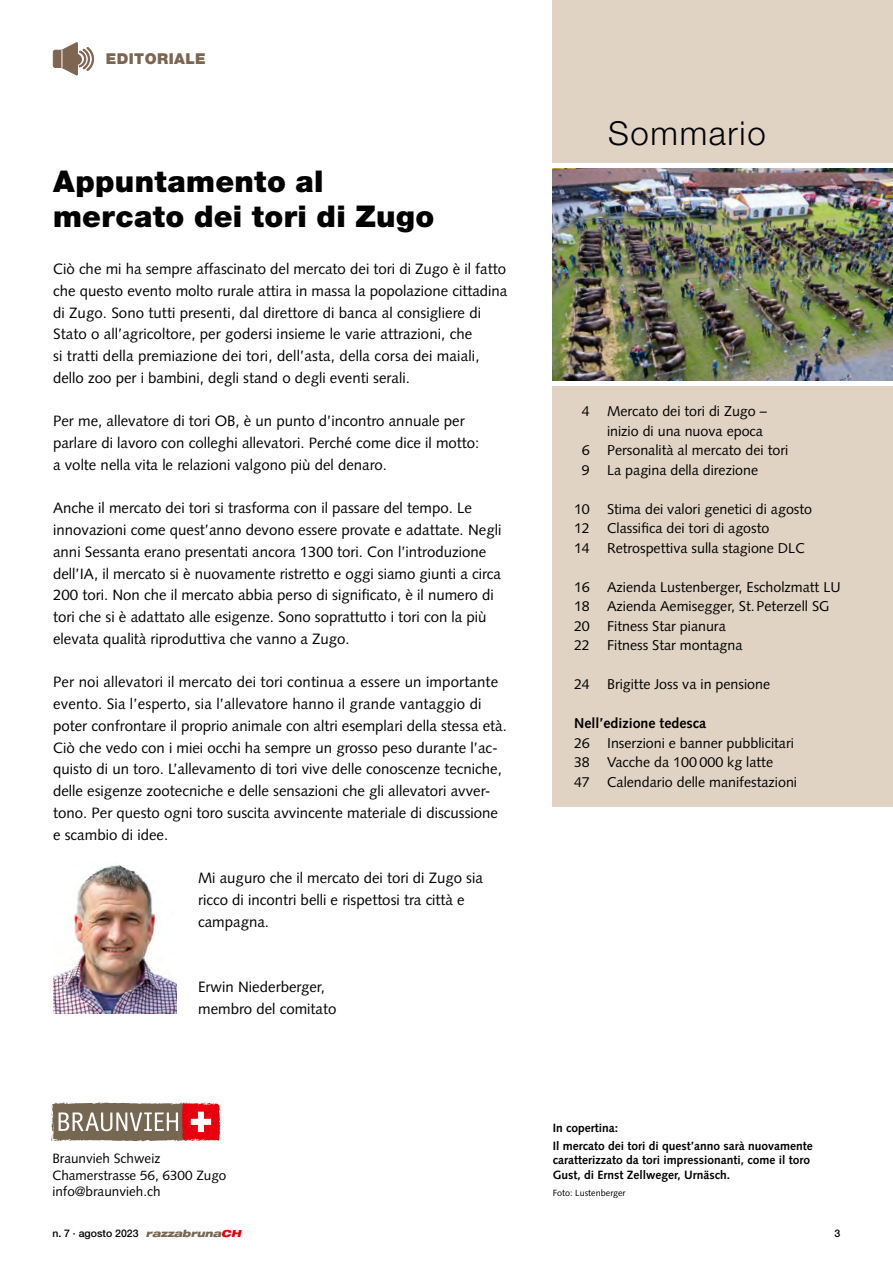
<style>
.page{position:relative;width:893px;height:1263px;background:#fff}
.page>*{position:absolute;margin:0;border:0;box-sizing:border-box;transform-origin:0 0}
.t1{font:300 33px "Helvetica Neue LT Std";letter-spacing:.05em;color:#000}
.t2{font:900 30px/34.5px "Helvetica Neue LT Std";letter-spacing:.01em;color:#000}
.t3{font:15px/21.8px "Syntax LT Std";color:#000}
.t4{font:900 15px "Helvetica Neue LT Std";letter-spacing:.03em;color:#7d6551}
.t5{font:14.25px/19.5px "Syntax LT Std";color:#000}
.t6{font:700 14.25px "Syntax LT Std";color:#000}
.t7{font:13.5px/16.5px "Syntax LT Std";color:#000}
.t8{font:700 12px/18.5px "Syntax LT Std";color:#000}
.t9{font:500 10.5px "Helvetica Neue LT Std";color:#000}
.t10{font:9px "Syntax LT Std";color:#000}
.s1{font-weight:900;font-style:italic;font-stretch:expanded;font-size:9.75px;color:#756752}
.s2{font-weight:900;font-style:italic;font-stretch:expanded;font-size:9.75px;color:#e7000e}
</style>
<div class="page">
<svg style="left:53px;top:42px;width:41px;height:33px"></svg>
<div style="left:553px;top:386px;width:340px;height:420px;background:#e0d3c4"></div>
<div style="left:553px;top:0;width:340px;height:162px;background:#e0d3c4"></div>
<svg style="left:51px;top:1102px;width:170px;height:40px"></svg>
<img style="left:553px;top:168px;width:340px;height:212px">
<img style="left:53px;top:865px;width:124px;height:149px">
<p class="t4" style="left:106px;top:50px;width:102px">EDITORIALE</p>
<h2 class="t2" style="left:53px;top:164px;width:383px">Appuntamento al mercato dei tori di Zugo</h2>
<p class="t3" style="left:53px;top:258px;width:456px">Ciò che mi ha sempre affascinato del mercato dei tori di Zugo è il fatto che questo evento molto rurale attira in massa la popolazione cittadina di Zugo. Sono tutti presenti, dal direttore di banca al consigliere di Stato o all’agricoltore, per godersi insieme le varie attrazioni, che<br>si tratti della premiazione dei tori, dell’asta, della corsa dei maiali, dello zoo per i bambini, degli stand o degli eventi serali.</p>
<p class="t3" style="left:53px;top:410px;width:428px">Per me, allevatore di tori OB, è un punto d’incontro annuale per parlare di lavoro con colleghi allevatori. Perché come dice il motto: a volte nella vita le relazioni valgono più del denaro.</p>
<p class="t3" style="left:53px;top:497px;width:450px">Anche il mercato dei tori si trasforma con il passare del tempo. Le innovazioni come quest’anno devono essere provate e adattate. Negli anni Sessanta erano presentati ancora 1300 tori. Con l’introduzione dell’IA, il mercato si è nuovamente ristretto e oggi siamo giunti a circa 200 tori. Non che il mercato abbia perso di significato, è il numero di tori che si è adattato alle esigenze. Sono soprattutto i tori con la più elevata qualità riproduttiva che vanno a Zugo.</p>
<p class="t3" style="left:53px;top:671px;width:455px">Per noi allevatori il mercato dei tori continua a essere un importante evento. Sia l’esperto, sia l’allevatore hanno il grande vantaggio di poter confrontare il proprio animale con altri esemplari della stessa età.<br>Ciò che vedo con i miei occhi ha sempre un grosso peso durante l’ac&shy;quisto di un toro. L’allevamento di tori vive delle conoscenze tecniche, delle esigenze zootecniche e delle sensazioni che gli allevatori avver&shy;tono. Per questo ogni toro suscita avvincente materiale di discussione e scambio di idee.</p>
<p class="t3" style="left:198px;top:867px;width:286px">Mi auguro che il mercato dei tori di Zugo sia ricco di incontri belli e rispettosi tra città e campagna.</p>
<p class="t3" style="left:198px;top:976px;width:140px">Erwin Niederberger, membro del comitato</p>
<p class="t7" style="left:52px;top:1150px;width:176px">Braunvieh Schweiz<br>Chamerstrasse 56, 6300 Zugo info@braunvieh.ch</p>
<h1 class="t1" style="left:608px;top:113px;width:159px">Sommario</h1>
<p class="t5" style="left:582px;top:401px;width:186px">4 Mercato dei tori di Zugo –</p>
<p class="t5" style="left:607px;top:421px;width:158px">inizio di una nuova epoca</p>
<p class="t5" style="left:582px;top:440px;width:208px">6 Personalità al mercato dei tori</p>
<p class="t5" style="left:582px;top:460px;width:178px">9 La pagina della direzione</p>
<p class="t5" style="left:574px;top:499px;width:240px">10 Stima dei valori genetici di agosto<br>12 Classifica dei tori di agosto<br>14 Retrospettiva sulla stagione DLC</p>
<p class="t5" style="left:574px;top:577px;width:268px">16 Azienda Lustenberger, Escholzmatt LU<br>18 Azienda Aemisegger, St.Peterzell SG<br>20 Fitness Star pianura<br>22 Fitness Star montagna</p>
<p class="t5" style="left:574px;top:674px;width:198px">24 Brigitte Joss va in pensione</p>
<p class="t6" style="left:574px;top:715px;width:134px">Nell’edizione tedesca</p>
<p class="t5" style="left:574px;top:733px;width:225px">26 Inserzioni e banner pubblicitari<br>38 Vacche da 100 000 kg latte<br>47 Calendario delle manifestazioni</p>
<p class="t8" style="left:553px;top:1118px;width:262px">In copertina:<br>Il mercato dei tori di quest’anno sarà nuovamente</p>
<p class="t8" style="left:553px;top:1153px;width:259px;line-height:14.2px">caratterizzato da tori impressionanti, come il toro<br>Gust, di Ernst Zellweger, Urnäsch.</p>
<p class="t10" style="left:553px;top:1188px;width:74px">Foto: Lustenberger</p>
<p class="t9" style="left:52px;top:1227px;width:190px">n. 7 ∙ agosto 2023 <span class="s1">razzabruna</span><span class="s2">CH</span></p>
<p class="t9" style="left:834px;top:1227px;width:7px">3</p>
</div>
